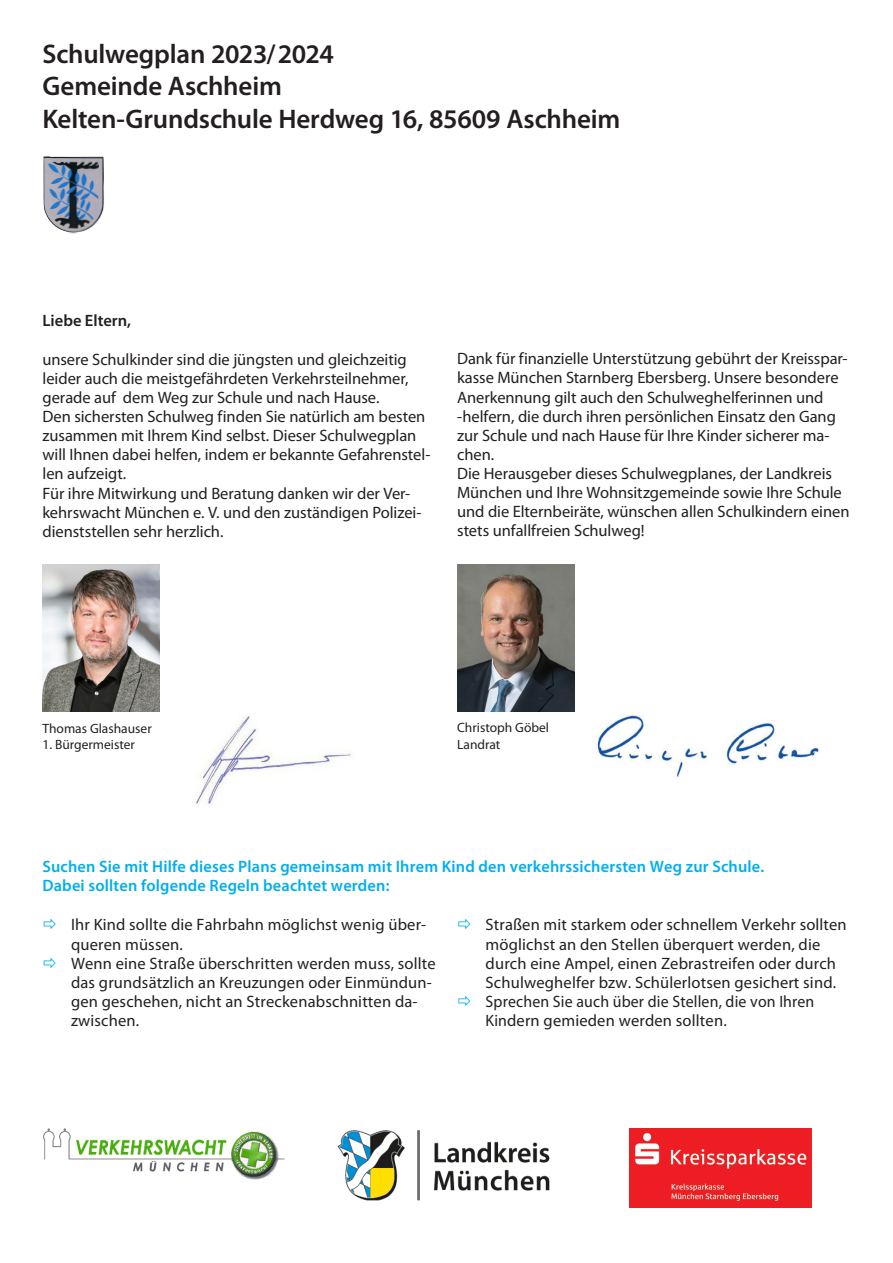
<style>
.page{position:relative;width:893px;height:1263px;background:#fff}
.page>*{position:absolute;margin:0;border:0;box-sizing:border-box;transform-origin:0 0}
.t1{font:600 27px/32.4px "Myriad Pro";letter-spacing:-.01em;color:#231f20}
.Fließtext_10_12_regu{font:16.5px/19.2px "Myriad Pro";color:#231f20}
.t2{font:600 16.5px/19.2px "Myriad Pro";letter-spacing:.01em;color:#00aeef}
.t3{font:600 16.5px "Myriad Pro";color:#231f20}
.t4{font:13.5px "Myriad Pro";color:#231f20}
</style>
<div class="page">
<img style="left:195px;top:713px;width:156px;height:92px">
<img style="left:43px;top:564px;width:116px;height:148px">
<img style="left:43px;top:1128px;width:242px;height:52px">
<img style="left:337px;top:1130px;width:213px;height:71px">
<img style="left:630px;top:1129px;width:181px;height:78px">
<img style="left:43px;top:156px;width:61px;height:77px">
<img style="left:597px;top:715px;width:222px;height:62px">
<img style="left:457px;top:564px;width:117px;height:148px">
<p class="t1" style="left:43px;top:37px;width:579px">Schulwegplan 2023/2024<br>Gemeinde Aschheim<br>Kelten-Grundschule Herdweg 16, 85609 Aschheim</p>
<p class="t3" style="left:43px;top:310px;width:90px">Liebe Eltern,</p>
<p class="Fließtext_10_12_regu" style="left:43px;top:349px;width:367px;text-align:justify">unsere Schulkinder sind die jüngsten und gleichzeitig leider auch die meistgefährdeten Verkehrsteilnehmer, gerade auf dem Weg zur Schule und nach Hause.</p>
<p class="Fließtext_10_12_regu" style="left:43px;top:407px;width:390px">Den sichersten Schulweg finden Sie natürlich am besten zusammen mit Ihrem Kind selbst. Dieser Schulwegplan will Ihnen dabei helfen, indem er bekannte Gefahrenstel&shy;len aufzeigt.</p>
<p class="Fließtext_10_12_regu" style="left:43px;top:483px;width:381px">Für ihre Mitwirkung und Beratung danken wir der Ver&shy;kehrswacht München e. V. und den zuständigen Polizei&shy;dienststellen sehr herzlich.</p>
<p class="Fließtext_10_12_regu" style="left:457px;top:349px;width:392px">Dank für finanzielle Unterstützung gebührt der Kreisspar&shy;kasse München Starnberg Ebersberg. Unsere besondere</p>
<p class="Fließtext_10_12_regu" style="left:457px;top:387px;width:380px">Anerkennung gilt auch den Schulweghelferinnen und -helfern, die durch ihren persönlichen Einsatz den Gang zur Schule und nach Hause für Ihre Kinder sicherer ma&shy;chen.</p>
<p class="Fließtext_10_12_regu" style="left:457px;top:464px;width:394px">Die Herausgeber dieses Schulwegplanes, der Landkreis München und Ihre Wohnsitzgemeinde sowie Ihre Schule und die Elternbeiräte, wünschen allen Schulkindern einen stets unfallfreien Schulweg!</p>
<p class="t4" style="left:43px;top:720px;width:111px">Thomas Glashauser</p>
<p class="t4" style="left:43px;top:736px;width:94px">1. Bürgermeister</p>
<p class="t4" style="left:457px;top:719px;width:93px">Christoph Göbel</p>
<p class="t4" style="left:457px;top:736px;width:45px">Landrat</p>
<p class="t2" style="left:43px;top:856px;width:723px">Suchen Sie mit Hilfe dieses Plans gemeinsam mit Ihrem Kind den verkehrssichersten Weg zur Schule.<br>Dabei sollten folgende Regeln beachtet werden:</p>
<p class="Fließtext_10_12_regu" style="left:71px;top:915px;width:366px">Ihr Kind sollte die Fahrbahn möglichst wenig über&shy;queren müssen.<br>Wenn eine Straße überschritten werden muss, sollte das grundsätzlich an Kreuzungen oder Einmündun&shy;gen geschehen, nicht an Streckenabschnitten da&shy;zwischen.</p>
<p class="Fließtext_10_12_regu" style="left:486px;top:915px;width:363px">Straßen mit starkem oder schnellem Verkehr sollten möglichst an den Stellen überquert werden, die durch eine Ampel, einen Zebrastreifen oder durch Schulweghelfer bzw. Schülerlotsen gesichert sind.<br>Sprechen Sie auch über die Stellen, die von Ihren Kindern gemieden werden sollten.</p>
</div>
